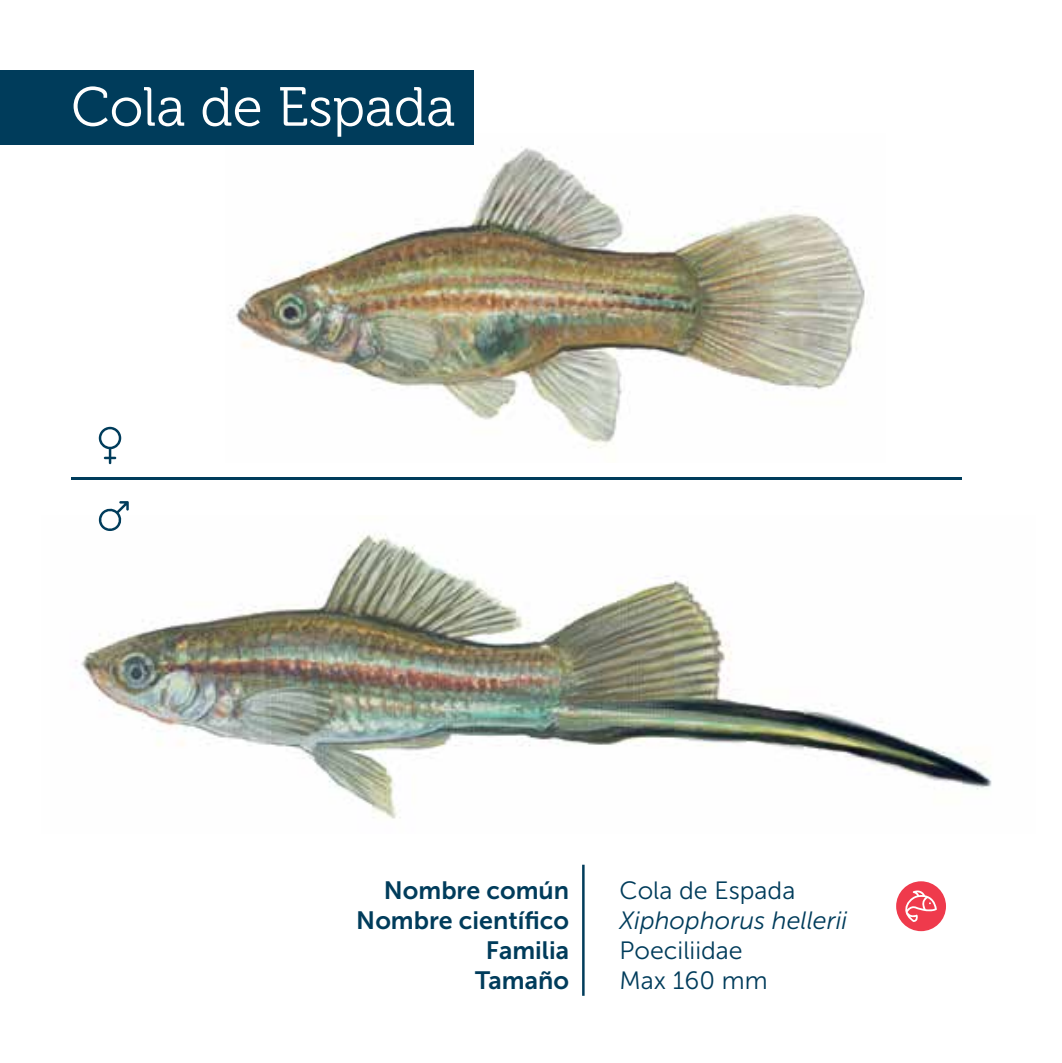
<style>
.page{position:relative;width:1062px;height:1063px;background:#fff}
.page>*{position:absolute;margin:0;border:0;box-sizing:border-box;transform-origin:0 0}
.t1{font:55px "Museo 300";color:#fff}
.t2{font:25px/30px "Museo Sans 700";color:#003c5b;text-align:right}
.t3{font:25px/30px "Museo Sans 300";color:#003c5b}
.t4{font:italic 25px "Museo Sans 300";color:#003c5b}
</style>
<div class="page">
<img style="left:231px;top:146px;width:642px;height:303px">
<hr style="left:582px;top:865px;width:2px;height:131px;background:#003c5b">
<div style="left:0;top:71px;width:474px;height:74px;background:#003c5b"></div>
<div style="left:896px;top:881px;width:50px;height:50px;background:#ef3a4c;border-radius:50%"></div>
<svg style="left:905px;top:890px;width:31px;height:32px"></svg>
<img style="left:75px;top:533px;width:917px;height:286px">
<hr style="left:71px;top:477px;width:891px;height:3px;background:#003c5b">
<svg style="left:99px;top:427px;width:22px;height:37px"></svg>
<svg style="left:98px;top:501px;width:31px;height:30px"></svg>
<h1 class="t1" style="left:71px;top:77px;width:385px">Cola de Espada</h1>
<p class="t2" style="left:356px;top:876px;width:214px">Nombre común<br>Nombre científico<br>Familia<br>Tamaño</p>
<p class="t3" style="left:619px;top:876px;width:177px">Cola de Espada</p>
<p class="t4" style="left:619px;top:907px;width:229px">Xiphophorus hellerii</p>
<p class="t3" style="left:619px;top:936px;width:150px">Poeciliidae<br>Max 160 mm</p>
</div>
